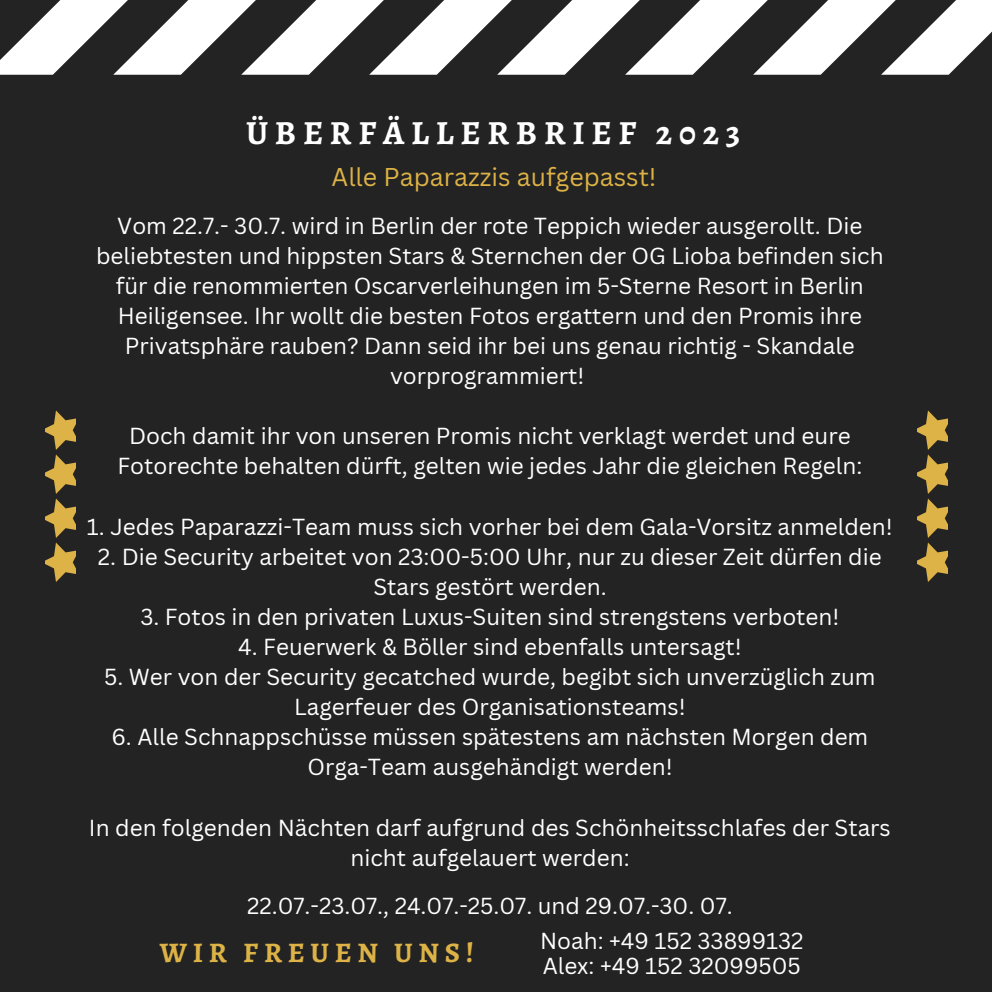
<style>
.page{position:relative;width:992px;height:992px;background:#232323}
.page>*{position:absolute;margin:0;border:0;box-sizing:border-box;transform-origin:0 0}
.t1{font:700 33.75px "Alegreya SC";letter-spacing:.2em;color:#fff}
.t2{font:700 28.25px "Alegreya SC";letter-spacing:.2em;color:#ddb246}
.t3{font:25px "Canva Sans";color:#ddb246}
.t4{font:22.5px/30px "Canva Sans";color:#fff;text-align:center}
</style>
<div class="page">
<svg style="left:918px;top:410px;width:30px;height:172px"></svg>
<svg style="left:0;top:0;width:992px;height:75px"></svg>
<svg style="left:46px;top:410px;width:30px;height:172px"></svg>
<p class="t1" style="left:246px;top:109px;width:496px">ÜBERFÄLLERBRIEF 2023</p>
<p class="t3" style="left:332px;top:159px;width:327px">Alle Paparazzis aufgepasst!</p>
<p class="t4" style="left:96px;top:210px;width:789px">Vom 22.7.- 30.7. wird in Berlin der rote Teppich wieder ausgerollt. Die beliebtesten und hippsten Stars &amp; Sternchen der OG Lioba befinden sich für die renommierten Oscarverleihungen im 5-Sterne Resort in Berlin Heiligensee. Ihr wollt die besten Fotos ergattern und den Promis ihre Privatsphäre rauben? Dann seid ihr bei uns genau richtig - Skandale vorprogrammiert!</p>
<p class="t4" style="left:117px;top:421px;width:746px">Doch damit ihr von unseren Promis nicht verklagt werdet und eure<br>Fotorechte behalten dürft, gelten wie jedes Jahr die gleichen Regeln:</p>
<p class="t4" style="left:87px;top:511px;width:807px">1. Jedes Paparazzi-Team muss sich vorher bei dem Gala-Vorsitz anmelden!</p>
<p class="t4" style="left:98px;top:541px;width:785px">2. Die Security arbeitet von 23:00-5:00 Uhr, nur zu dieser Zeit dürfen die<br>Stars gestört werden.</p>
<p class="t4" style="left:140px;top:601px;width:701px">3. Fotos in den privaten Luxus-Suiten sind strengstens verboten!</p>
<p class="t4" style="left:238px;top:631px;width:505px">4. Feuerwerk &amp; Böller sind ebenfalls untersagt!</p>
<p class="t4" style="left:104px;top:661px;width:773px">5. Wer von der Security gecatched wurde, begibt sich unverzüglich zum<br>Lagerfeuer des Organisationsteams!</p>
<p class="t4" style="left:111px;top:721px;width:758px">6. Alle Schnappschüsse müssen spätestens am nächsten Morgen dem<br>Orga-Team ausgehändigt werden!</p>
<p class="t4" style="left:89px;top:812px;width:803px">In den folgenden Nächten darf aufgrund des Schönheitsschlafes der Stars nicht aufgelauert werden:</p>
<p class="t4" style="left:247px;top:890px;width:487px">22.07.-23.07., 24.07.-25.07. und 29.07.-30. 07.</p>
<p class="t4" style="left:540px;top:925px;width:265px">Noah: +49 152 33899132</p>
<p class="t4" style="left:543px;top:950px;width:260px">Alex: +49 152 32099505</p>
<p class="t2" style="left:160px;top:934px;width:315px">WIR FREUEN UNS!</p>
</div>
